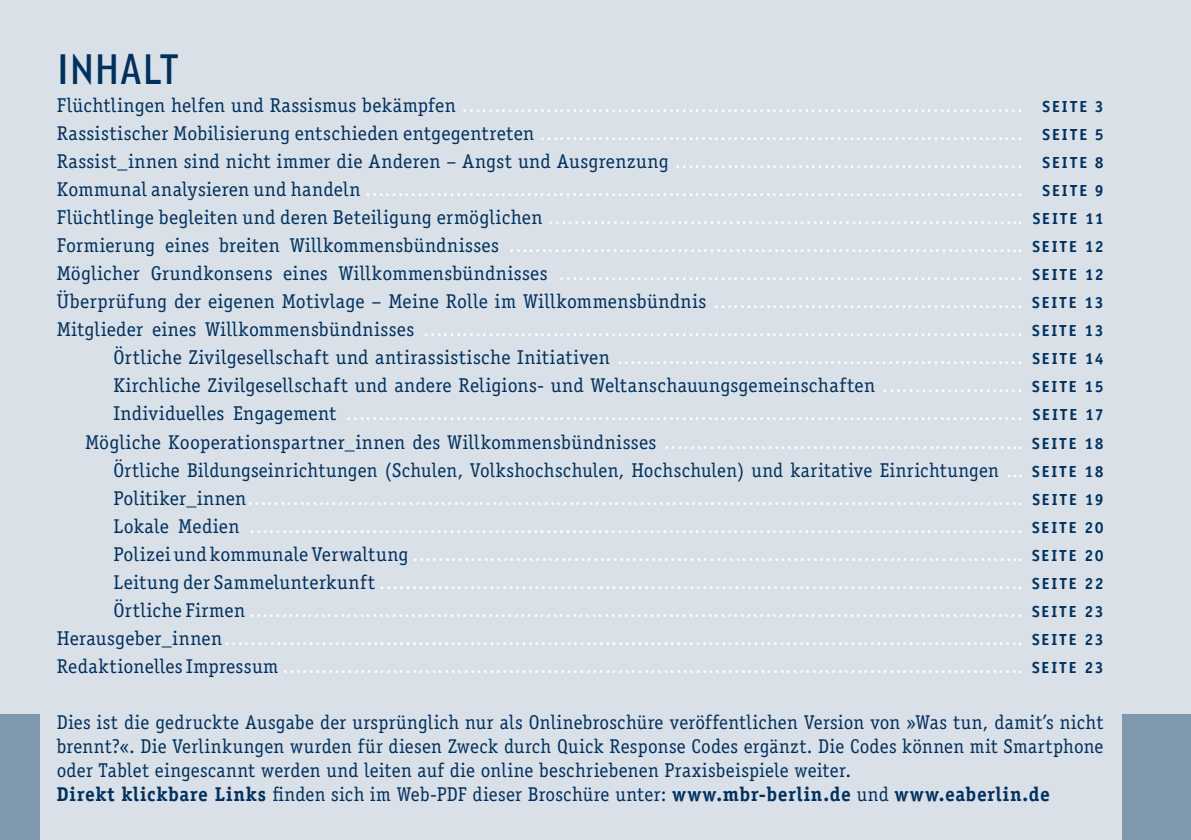
<style>
.page{position:relative;width:1191px;height:840px;background:#fff}
.page>*{position:absolute;margin:0;border:0;box-sizing:border-box;transform-origin:0 0}
.t1{font:44px "Anisette Std";letter-spacing:.005em;color:#00305e}
.t2{font:20px/28px "Officina Serif";letter-spacing:.015em;color:#00305e;text-align:right}
.t3{font:700 16px/28px "Officina Sans";letter-spacing:.13em;color:#00305e;text-align:right}
.s1{color:#fff}
.s2{font-weight:700}
</style>
<div class="page">
<div style="left:0;top:0;width:1191px;height:839px;background:#d9e0e7"></div>
<div style="left:0;top:713px;width:40px;height:126px;background:#8098ae"></div>
<div style="left:1123px;top:713px;width:68px;height:126px;background:#8098ae"></div>
<h1 class="t1" style="left:57px;top:46px;width:124px">Inhalt</h1>
<p class="t2" style="left:57px;top:91px;width:968px">Flüchtlingen helfen und Rassismus bekämpfen <span class="s1">…………………………………………………………………………… </span>Rassistischer Mobilisierung entschieden entgegentreten <span class="s1">………………………………………………………………… </span>Rassist_innen sind nicht immer die Anderen – Angst und Ausgrenzung <span class="s1">……………………………………………… </span>Kommunal analysieren und handeln <span class="s1">………………………………………………………………………………………… </span>Flüchtlinge begleiten und deren Beteiligung ermöglichen <span class="s1">………………………………………………………………..<br></span>Formierung eines breiten Willkommensbündnisses <span class="s1">……………………………………………………………………..<br></span>Möglicher Grundkonsens eines Willkommensbündnisses <span class="s1">……………………………………………………………… </span>Überprüfung der eigenen Motivlage – Meine Rolle im Willkommensbündnis <span class="s1">………………………………………… </span>Mitglieder eines Willkommensbündnisses <span class="s1">………………………………………………………………………………… </span>Örtliche Zivilgesellschaft und antirassistische Initiativen <span class="s1">……………………………………………………… </span>Kirchliche Zivilgesellschaft und andere Religions- und Weltanschauungsgemeinschaften <span class="s1">……………….… </span>Individuelles Engagement <span class="s1">…………………………………………………………………………………………… </span>Mögliche Kooperationspartner_innen des Willkommensbündnisses <span class="s1">………………………………………………..<br></span>Örtliche Bildungseinrichtungen (Schulen, Volkshochschulen, Hochschulen) und karitative Einrichtungen <span class="s1">...<br></span>Politiker_innen <span class="s1">………………………………………………………………………………………………………….<br></span>Lokale Medien <span class="s1">………………………………………………………………………………………………………… </span>Polizei und kommunale Verwaltung <span class="s1">…………………………………………………………………………………..<br></span>Leitung der Sammelunterkunft <span class="s1">……………………………………………………………………………………….<br></span>Örtliche Firmen <span class="s1">………………………………………………………………………………………………………… </span>Herausgeber_innen <span class="s1">…………………………………………………………………………………………………………….<br></span>Redaktionelles Impressum <span class="s1">…………………………………………………………………………………………………….</span></p>
<p class="t3" style="left:1032px;top:92px;width:73px">SEITE 3<br>SEITE 5<br>SEITE 8<br>SEITE 9<br>SEITE 11<br>SEITE 12<br>SEITE 12<br>SEITE 13<br>SEITE 13<br>SEITE 14<br>SEITE 15<br>SEITE 17<br>SEITE 18<br>SEITE 18<br>SEITE 19<br>SEITE 20<br>SEITE 20<br>SEITE 22<br>SEITE 23<br>SEITE 23<br>SEITE 23</p>
<p class="t2" style="left:57px;top:710px;width:1048px;line-height:24px;text-align:left">Dies ist die gedruckte Ausgabe der ursprünglich nur als Onlinebroschüre veröffentlichen Version von »Was tun, damit’s nicht brennt?«. Die Verlinkungen wurden für diesen Zweck durch Quick Response Codes ergänzt. Die Codes können mit Smartphone oder Tablet eingescannt werden und leiten auf die online beschriebenen Praxisbeispiele weiter.<br><span class="s2">Direkt klickbare Links</span> finden sich im Web-PDF dieser Broschüre unter: <span class="s2">www.mbr-berlin.de</span> und <span class="s2">www.eaberlin.de</span></p>
</div>
